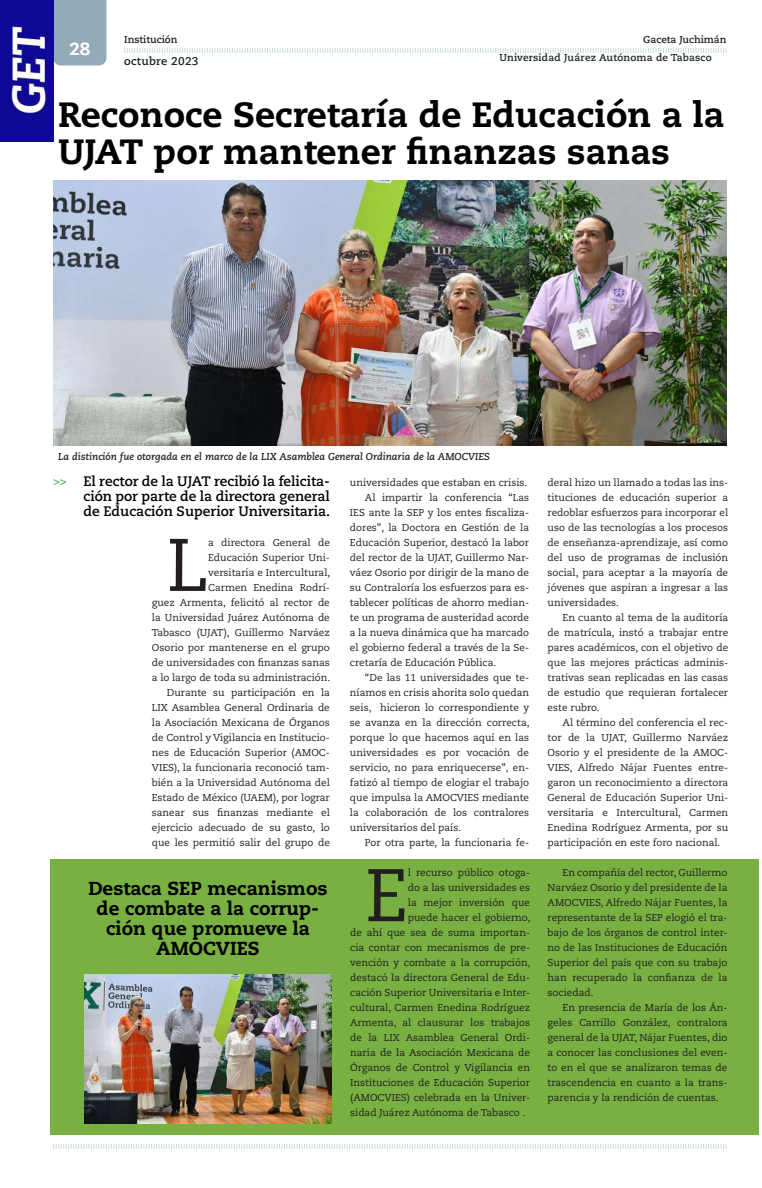
<style>
.page{position:relative;width:762px;height:1188px;background:#fff}
.page>*{position:absolute;margin:0;border:0;box-sizing:border-box;transform-origin:0 0}
.t1{font:74.25px "Caecilia LT Std";color:#231f20}
.t2{font:800 35px/37.5px "Caecilia LT Std";color:#000}
.t3{font:800 18.75px/20px "Caecilia LT Std";color:#000;text-align:center}
.t4{font:800 17.5px "Caecilia LT Std";color:#fff}
.t5{font:700 13.75px/15px "Caecilia LT Std";color:#000;text-align:justify}
.t6{font:700 11.25px "Caecilia LT Std";letter-spacing:.02em;color:#231f20}
.t7{font:700 11.25px "Caecilia LT Std";color:#44aa42}
.t8{font:10px/15px "Caecilia LT Std";color:#231f20;text-align:justify}
.t9{font:italic 700 10px "Caecilia LT Std";color:#231f20}
.t10{font:700 10px "Caecilia LT Std";letter-spacing:.02em;color:#231f20}
.t11{font:700 10px "Caecilia LT Std";color:#231f20}
</style>
<div class="page">
<div style="left:53px;top:0;width:53px;height:65px;background:#93abb8"></div>
<svg style="left:53px;top:1144px;width:674px;height:5px"></svg>
<svg style="left:124px;top:48px;width:603px;height:5px"></svg>
<img style="left:53px;top:181px;width:673px;height:264px">
<div style="left:51px;top:858px;width:708px;height:276px;background:#78b042"></div>
<img style="left:85px;top:974px;width:246px;height:148px">
<img style="left:0;top:0;width:53px;height:142px">
<h3 class="t4" style="left:69px;top:38px;width:22px">28</h3>
<p class="t11" style="left:124px;top:34px;width:55px">Institución</p>
<p class="t6" style="left:124px;top:55px;width:76px">octubre 2023</p>
<p class="t11" style="left:643px;top:34px;width:85px">Gaceta Juchimán</p>
<p class="t10" style="left:499px;top:51px;width:214px">Universidad Juárez Autónoma de Tabasco</p>
<h2 class="t2" style="left:58px;top:96px;width:668px">Reconoce Secretaría de Educación a la<br>UJAT por mantener finanzas sanas</h2>
<p class="t9" style="left:58px;top:450px;width:433px">La distinción fue otorgada en el marco de la LIX Asamblea General Ordinaria de la AMOCVIES</p>
<h3 class="t5" style="left:83px;top:473px;width:248px">El rector de la UJAT recibió la felicita&shy;ción por parte de la directora general de Educación Superior Universitaria.</h3>
<p class="t7" style="left:53px;top:474px;width:15px">&gt;&gt;</p>
<p class="t8" style="left:547px;top:475px;width:182px">deral hizo un llamado a todas las ins&shy;tituciones de educación superior a redoblar esfuerzos para incorporar el uso de las tecnologías a los procesos de enseñanza-aprendizaje, así como del uso de programas de inclusión social, para aceptar a la mayoría de jóvenes que aspiran a ingresar a las universidades.</p>
<p class="t8" style="left:547px;top:610px;width:182px;text-indent:15px">En cuanto al tema de la auditoría de matrícula, instó a trabajar entre pares académicos, con el objetivo de que las mejores prácticas adminis&shy;trativas sean replicadas en las casas de estudio que requieran fortalecer este rubro.</p>
<p class="t8" style="left:547px;top:715px;width:182px;text-indent:15px">Al término del conferencia el rec&shy;tor de la UJAT, Guillermo Narváez Osorio y el presidente de la AMOC-VIES, Alfredo Nájar Fuentes entre&shy;garon un reconocimiento a directora General de Educación Superior Uni&shy;versitaria e Intercultural, Carmen Enedina Rodríguez Armenta, por su participación en este foro nacional.</p>
<h3 class="t3" style="left:88px;top:878px;width:241px">Destaca SEP mecanismos de combate a la corrup&shy;ción que promueve la<br>AMOCVIES</h3>
<h1 class="t1" style="left:365px;top:852px;width:44px">E</h1>
<p class="t8" style="left:408px;top:865px;width:124px">l recurso público otoga-</p>
<p class="t8" style="left:350px;top:475px;width:179px">universidades que estaban en crisis.</p>
<p class="t8" style="left:365px;top:490px;width:166px">Al impartir la conferencia “Las</p>
<p class="t8" style="left:350px;top:505px;width:181px">IES ante la SEP y los entes fiscaliza-</p>
<p class="t8" style="left:350px;top:520px;width:181px">dores”, la Doctora en Gestión de la</p>
<p class="t8" style="left:350px;top:535px;width:181px">Educación Superior, destacó la labor</p>
<p class="t8" style="left:350px;top:550px;width:181px">del rector de la UJAT, Guillermo Nar-</p>
<p class="t8" style="left:350px;top:565px;width:181px">váez Osorio por dirigir de la mano de</p>
<p class="t8" style="left:350px;top:580px;width:181px">su Contraloría los esfuerzos para es-</p>
<p class="t8" style="left:350px;top:595px;width:181px">tablecer políticas de ahorro median-</p>
<p class="t8" style="left:350px;top:610px;width:181px">te un programa de austeridad acorde</p>
<p class="t8" style="left:350px;top:625px;width:181px">a la nueva dinámica que ha marcado</p>
<p class="t8" style="left:350px;top:640px;width:181px">el gobierno federal a través de la Se-</p>
<p class="t8" style="left:350px;top:655px;width:148px">cretaría de Educación Pública.</p>
<p class="t8" style="left:365px;top:670px;width:166px">“De las 11 universidades que te-</p>
<p class="t8" style="left:350px;top:685px;width:181px">níamos en crisis ahorita solo quedan</p>
<p class="t8" style="left:350px;top:700px;width:181px">seis, hicieron lo correspondiente y</p>
<p class="t8" style="left:350px;top:715px;width:181px">se avanza en la dirección correcta,</p>
<p class="t8" style="left:350px;top:730px;width:181px">porque lo que hacemos aquí en las</p>
<p class="t8" style="left:350px;top:745px;width:181px">universidades es por vocación de</p>
<p class="t8" style="left:350px;top:760px;width:181px">servicio, no para enriquecerse”, en-</p>
<p class="t8" style="left:350px;top:775px;width:181px">fatizó al tiempo de elogiar el trabajo</p>
<p class="t8" style="left:350px;top:790px;width:181px">que impulsa la AMOCVIES mediante</p>
<p class="t8" style="left:350px;top:805px;width:181px">la colaboración de los contralores</p>
<p class="t8" style="left:350px;top:820px;width:113px">universitarios del país.</p>
<p class="t8" style="left:365px;top:835px;width:166px">Por otra parte, la funcionaria fe-</p>
<p class="t8" style="left:152px;top:535px;width:180px;text-align:right">a directora General de<br>Educación Superior Uni-<br>versitaria e Intercultural,<br>Carmen Enedina Rodrí-<br>guez Armenta, felicitó al rector de la Universidad Juárez Autónoma de<br>Tabasco (UJAT), Guillermo Narváez<br>Osorio por mantenerse en el grupo de universidades con finanzas sanas a lo largo de toda su administración.<br>Durante su participación en la<br>LIX Asamblea General Ordinaria de la Asociación Mexicana de Órganos de Control y Vigilancia en Institucio&shy;nes de Educación Superior (AMOC-<br>VIES), la funcionaria reconoció tam&shy;bién a la Universidad Autónoma del<br>Estado de México (UAEM), por lograr sanear sus finanzas mediante el ejercicio adecuado de su gasto, lo que les permitió salir del grupo de</p>
<h1 class="t1" style="left:167px;top:522px;width:43px">L</h1>
<p class="t8" style="left:547px;top:865px;width:181px;text-indent:15px">En compañía del rector, Guillermo Narváez Osorio y del presidente de la AMOCVIES, Alfredo Nájar Fuentes, la representante de la SEP elogió el tra&shy;bajo de los órganos de control inter&shy;no de las Instituciones de Educación Superior del país que con su trabajo han recuperado la confianza de la sociedad.</p>
<p class="t8" style="left:547px;top:1000px;width:181px;text-indent:15px">En presencia de María de los Án&shy;geles Carrillo González, contralora general de la UJAT, Nájar Fuentes, dio a conocer las conclusiones del even&shy;to en el que se analizaron temas de trascendencia en cuanto a la trans&shy;parencia y la rendición de cuentas.</p>
<p class="t8" style="left:408px;top:880px;width:124px">do a las universidades es</p>
<p class="t8" style="left:408px;top:895px;width:124px">la mejor inversión que</p>
<p class="t8" style="left:408px;top:910px;width:124px">puede hacer el gobierno,</p>
<p class="t8" style="left:350px;top:925px;width:181px">de ahí que sea de suma importan-</p>
<p class="t8" style="left:350px;top:940px;width:181px">cia contar con mecanismos de pre-</p>
<p class="t8" style="left:350px;top:955px;width:182px">vención y combate a la corrupción,</p>
<p class="t8" style="left:350px;top:970px;width:181px">destacó la directora General de Edu-</p>
<p class="t8" style="left:350px;top:985px;width:181px">cación Superior Universitaria e Inter-</p>
<p class="t8" style="left:350px;top:1000px;width:181px">cultural, Carmen Enedina Rodríguez</p>
<p class="t8" style="left:350px;top:1015px;width:181px">Armenta, al clausurar los trabajos</p>
<p class="t8" style="left:350px;top:1030px;width:181px">de la LIX Asamblea General Ordi-</p>
<p class="t8" style="left:350px;top:1045px;width:181px">naria de la Asociación Mexicana de</p>
<p class="t8" style="left:350px;top:1060px;width:181px">Órganos de Control y Vigilancia en</p>
<p class="t8" style="left:350px;top:1075px;width:181px">Instituciones de Educación Superior</p>
<p class="t8" style="left:350px;top:1090px;width:181px">(AMOCVIES) celebrada en la Univer-</p>
<p class="t8" style="left:350px;top:1105px;width:177px">sidad Juárez Autónoma de Tabasco .</p>
</div>
